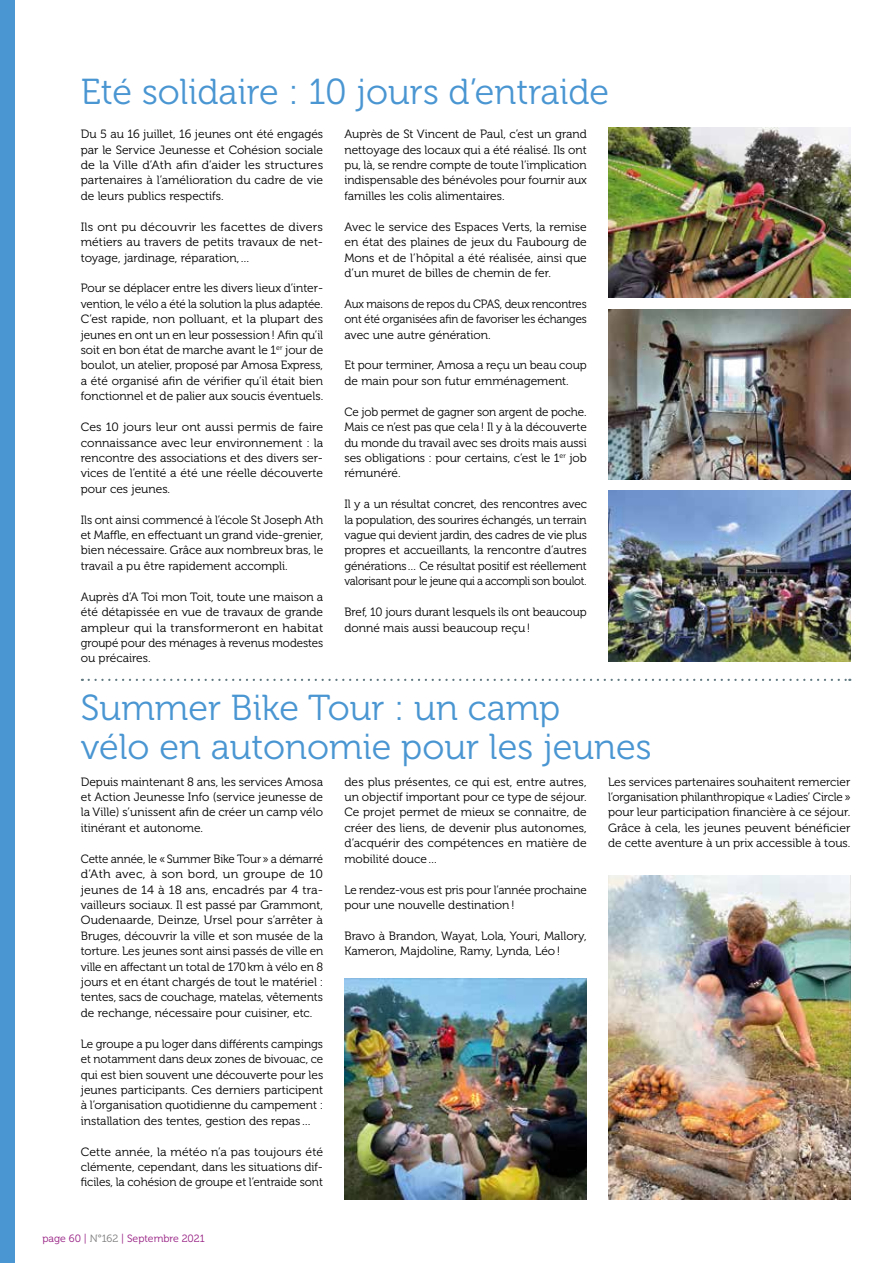
<style>
.page{position:relative;width:893px;height:1263px;background:#fff}
.page>*{position:absolute;margin:0;border:0;box-sizing:border-box;transform-origin:0 0}
.t1{font:36px/39px "Museo 300";color:#4a96d2}
.t2{font:12px/15.5px "Museo 300";color:#000;text-align:justify}
.t3{font:12px/15.5px "Museo 300";color:#000;text-align:justify;scale:.96 1}
.t4{font:12px/15.5px "Museo 300";color:#000;text-align:justify;scale:.95 1}
.t5{font:12px/15.5px "Museo 300";color:#000;text-align:justify;scale:1.04 1}
.t6{font:10.5px "Museo 300";color:#951b81}
.s1{color:#7c7b7b}
</style>
<div class="page">
<div style="left:0;top:0;width:14px;height:1263px;background:#4a96d2"></div>
<svg style="left:89px;top:679px;width:761px;height:2px"></svg>
<img style="left:608px;top:309px;width:242px;height:170px">
<img style="left:608px;top:491px;width:242px;height:170px">
<img style="left:608px;top:128px;width:242px;height:170px">
<img style="left:608px;top:875px;width:242px;height:324px">
<img style="left:344px;top:978px;width:243px;height:221px">
<h1 class="t1" style="left:81px;top:72px;width:530px">Eté solidaire : 10 jours d’entraide</h1>
<p class="t2" style="left:81px;top:127px;width:244px">Du 5 au 16 juillet, 16 jeunes ont été engagés par le Service Jeunesse et Cohésion sociale de la Ville d’Ath afin d’aider les structures partenaires à l’amélioration du cadre de vie de leurs publics respectifs.</p>
<p class="t5" style="left:81px;top:219px;width:235px">Ils ont pu découvrir les facettes de divers métiers au travers de petits travaux de net&shy;toyage, jardinage, réparation,…</p>
<p class="t2" style="left:81px;top:281px;width:244px">Pour se déplacer entre les divers lieux d’inter&shy;vention, le vélo a été la solution la plus adaptée.<br>C’est rapide, non polluant, et la plupart des jeunes en ont un en leur possession! Afin qu’il soit en bon état de marche avant le 1<sup>er</sup> jour de boulot, un atelier, proposé par Amosa Express, a été organisé afin de vérifier qu’il était bien fonctionnel et de palier aux soucis éventuels.</p>
<p class="t2" style="left:81px;top:419px;width:244px">Ces 10 jours leur ont aussi permis de faire connaissance avec leur environnement : la rencontre des associations et des divers ser&shy;vices de l’entité a été une réelle découverte pour ces jeunes.</p>
<p class="t2" style="left:81px;top:512px;width:244px">Ils ont ainsi commencé à l’école St Joseph Ath et Maffle, en effectuant un grand vide-grenier, bien nécessaire. Grâce aux nombreux bras, le travail a pu être rapidement accompli.</p>
<p class="t2" style="left:81px;top:589px;width:244px">Auprès d’A Toi mon Toit, toute une maison a été détapissée en vue de travaux de grande ampleur qui la transformeront en habitat groupé pour des ménages à revenus modestes ou précaires.</p>
<p class="t2" style="left:344px;top:127px;width:244px">Auprès de St Vincent de Paul, c’est un grand nettoyage des locaux qui a été réalisé. Ils ont pu, là, se rendre compte de toute l’implication indispensable des bénévoles pour fournir aux familles les colis alimentaires.</p>
<p class="t2" style="left:344px;top:219px;width:244px">Avec le service des Espaces Verts, la remise en état des plaines de jeux du Faubourg de Mons et de l’hôpital a été réalisée, ainsi que d’un muret de billes de chemin de fer.</p>
<p class="t4" style="left:344px;top:296px;width:257px">Aux maisons de repos du CPAS, deux rencontres ont été organisées afin de favoriser les échanges avec une autre génération.</p>
<p class="t2" style="left:344px;top:358px;width:244px">Et pour terminer, Amosa a reçu un beau coup de main pour son futur emménagement.</p>
<p class="t2" style="left:344px;top:404px;width:244px">Ce job permet de gagner son argent de poche.<br>Mais ce n’est pas que cela! Il y à la découverte du monde du travail avec ses droits mais aussi ses obligations : pour certains, c’est le 1<sup>er</sup> job rémunéré.</p>
<p class="t2" style="left:344px;top:497px;width:244px">Il y a un résultat concret, des rencontres avec la population, des sourires échangés, un terrain vague qui devient jardin, des cadres de vie plus propres et accueillants, la rencontre d’autres générations… Ce résultat positif est réellement valorisant pour le jeune qui a accompli son boulot.</p>
<p class="t2" style="left:344px;top:604px;width:244px">Bref, 10 jours durant lesquels ils ont beaucoup donné mais aussi beaucoup reçu!</p>
<h1 class="t1" style="left:81px;top:689px;width:572px">Summer Bike Tour : un camp<br>vélo en autonomie pour les jeunes</h1>
<p class="t2" style="left:81px;top:774px;width:244px">Depuis maintenant 8 ans, les services Amosa et Action Jeunesse Info (service jeunesse de la Ville) s’unissent afin de créer un camp vélo itinérant et autonome.</p>
<p class="t3" style="left:81px;top:851px;width:254px">Cette année, le «Summer Bike Tour» a démarré d’Ath avec, à son bord, un groupe de 10 jeunes de 14 à 18 ans, encadrés par 4 tra&shy;vailleurs sociaux. Il est passé par Grammont, Oudenaarde, Deinze, Ursel pour s’arrêter à Bruges, découvrir la ville et son musée de la torture. Les jeunes sont ainsi passés de ville en ville en affectant un total de 170km à vélo en 8 jours et en étant chargés de tout le matériel : tentes, sacs de couchage, matelas, vêtements de rechange, nécessaire pour cuisiner, etc.</p>
<p class="t2" style="left:81px;top:1036px;width:244px">Le groupe a pu loger dans différents campings et notamment dans deux zones de bivouac, ce qui est bien souvent une découverte pour les jeunes participants. Ces derniers participent à l’organisation quotidienne du campement : installation des tentes, gestion des repas…</p>
<p class="t2" style="left:81px;top:1144px;width:244px">Cette année, la météo n’a pas toujours été clémente, cependant, dans les situations dif&shy;ficiles, la cohésion de groupe et l’entraide sont</p>
<p class="t2" style="left:344px;top:774px;width:244px">des plus présentes, ce qui est, entre autres, un objectif important pour ce type de séjour.<br>Ce projet permet de mieux se connaitre, de créer des liens, de devenir plus autonomes, d’acquérir des compétences en matière de mobilité douce…</p>
<p class="t2" style="left:344px;top:882px;width:244px">Le rendez-vous est pris pour l’année prochaine pour une nouvelle destination!</p>
<p class="t2" style="left:344px;top:928px;width:244px">Bravo à Brandon, Wayat, Lola, Youri, Mallory,<br>Kameron, Majdoline, Ramy, Lynda, Léo!</p>
<p class="t2" style="left:608px;top:774px;width:244px">Les services partenaires souhaitent remercier l’organisation philanthropique «Ladies’ Circle» pour leur participation financière à ce séjour.<br>Grâce à cela, les jeunes peuvent bénéficier de cette aventure à un prix accessible à tous.</p>
<p class="t6" style="left:43px;top:1232px;width:164px">page 60 | <span class="s1">N°162</span> | Septembre 2021</p>
</div>
